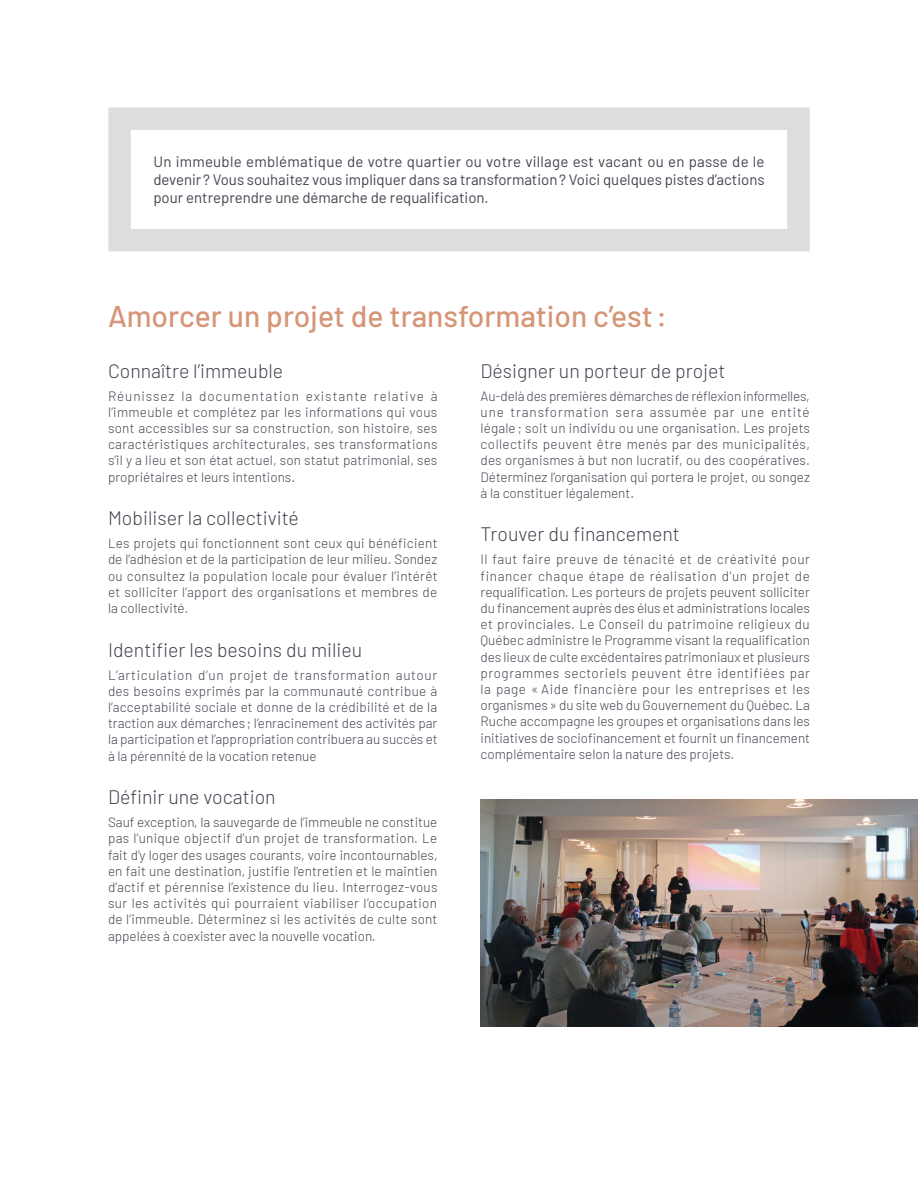
<style>
.page{position:relative;width:918px;height:1188px;background:#fff}
.page>*{position:absolute;margin:0;border:0;box-sizing:border-box;transform-origin:0 0}
.t1{font:500 30px "Barlow";color:#d59576}
.t2{font:300 19.5px "Barlow";color:#424550}
.t3{font:15px/18px "Barlow";color:#424550;text-align:justify}
.t4{font:300 13.5px/16.2px "Barlow";color:#424550;text-align:justify}
</style>
<div class="page">
<div style="left:108px;top:107px;width:702px;height:144px;border:22px solid #dcddde"></div>
<img style="left:481px;top:799px;width:437px;height:227px">
<p class="t3" style="left:153px;top:152px;width:613px">Un immeuble emblématique de votre quartier ou votre village est vacant ou en passe de le devenir ? Vous souhaitez vous impliquer dans sa transformation? Voici quelques pistes d’actions pour entreprendre une démarche de requalification.</p>
<h1 class="t1" style="left:108px;top:295px;width:560px">Amorcer un projet de transformation c’est:</h1>
<h2 class="t2" style="left:108px;top:357px;width:177px">Connaître l’immeuble</h2>
<p class="t4" style="left:108px;top:387px;width:331px">Réunissez la documentation existante relative à l’immeuble et complétez par les informations qui vous sont accessibles sur sa construction, son histoire, ses caractéristiques architecturales, ses transformations s’il y a lieu et son état actuel, son statut patrimonial, ses propriétaires et leurs intentions.</p>
<h2 class="t2" style="left:108px;top:504px;width:192px">Mobiliser la collectivité</h2>
<p class="t4" style="left:108px;top:534px;width:331px">Les projets qui fonctionnent sont ceux qui bénéficient de l’adhésion et de la participation de leur milieu. Sondez ou consultez la population locale pour évaluer l’intérêt et solliciter l’apport des organisations et membres de la collectivité.</p>
<h2 class="t2" style="left:108px;top:636px;width:256px">Identifier les besoins du milieu</h2>
<p class="t4" style="left:108px;top:666px;width:331px">L’articulation d’un projet de transformation autour des besoins exprimés par la communauté contribue à l’acceptabilité sociale et donne de la crédibilité et de la traction aux démarches ; l’enracinement des activités par la participation et l’appropriation contribuera au succès et à la pérennité de la vocation retenue</p>
<h2 class="t2" style="left:108px;top:783px;width:169px">Définir une vocation</h2>
<p class="t4" style="left:108px;top:813px;width:331px">Sauf exception, la sauvegarde de l’immeuble ne constitue pas l’unique objectif d’un projet de transformation. Le fait d’y loger des usages courants, voire incontournables, en fait une destination, justifie l’entretien et le maintien d’actif et pérennise l’existence du lieu. Interrogez-vous sur les activités qui pourraient viabiliser l’occupation de l’immeuble. Déterminez si les activités de culte sont appelées à coexister avec la nouvelle vocation.</p>
<h2 class="t2" style="left:481px;top:357px;width:246px">Désigner un porteur de projet</h2>
<p class="t4" style="left:481px;top:387px;width:331px">Au-delà des premières démarches de réflexion informelles, une transformation sera assumée par une entité légale ; soit un individu ou une organisation. Les projets collectifs peuvent être menés par des municipalités, des organismes à but non lucratif, ou des coopératives.<br>Déterminez l’organisation qui portera le projet, ou songez à la constituer légalement.</p>
<h2 class="t2" style="left:481px;top:520px;width:201px">Trouver du financement</h2>
<p class="t4" style="left:481px;top:550px;width:331px">Il faut faire preuve de ténacité et de créativité pour financer chaque étape de réalisation d’un projet de requalification. Les porteurs de projets peuvent solliciter du financement auprès des élus et administrations locales et provinciales. Le Conseil du patrimoine religieux du Québec administre le Programme visant la requalification des lieux de culte excédentaires patrimoniaux et plusieurs programmes sectoriels peuvent être identifiées par la page « Aide financière pour les entreprises et les organismes» du site web du Gouvernement du Québec. La Ruche accompagne les groupes et organisations dans les initiatives de sociofinancement et fournit un financement complémentaire selon la nature des projets.</p>
</div>
